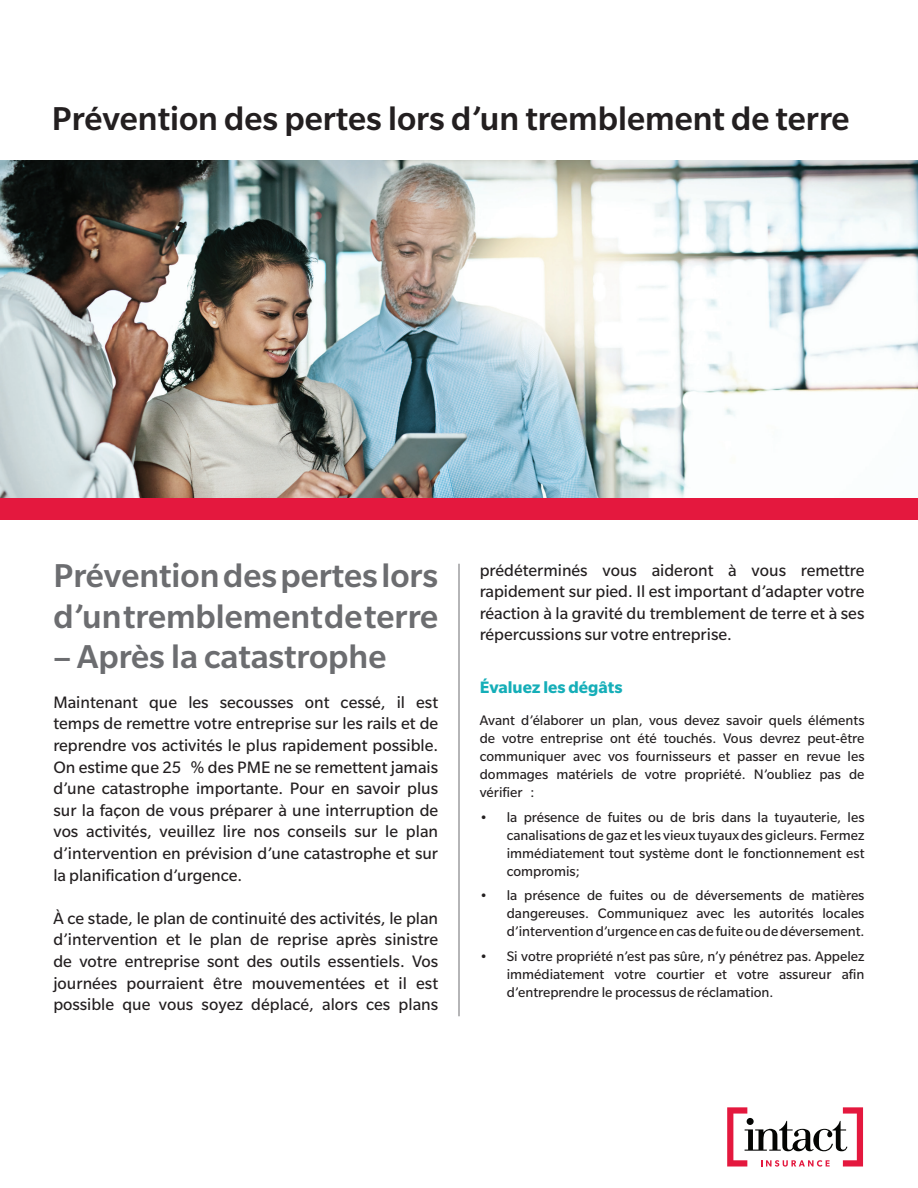
<style>
.page{position:relative;width:918px;height:1188px;background:#fff}
.page>*{position:absolute;margin:0;border:0;box-sizing:border-box;transform-origin:0 0}
.t1{font:500 36px/40.5px "Slate Std";color:#6c6d70}
.t2{font:500 36px "Slate Std";color:#231f20}
.t3{font:18px/21.6px "Slate Std";color:#231f20;text-align:justify}
.t4{font:700 18px "Slate Std";color:#15aeb8}
.t5{font:15px/18px "Slate Std";color:#231f20;text-align:justify}
</style>
<div class="page">
<svg style="left:727px;top:1107px;width:136px;height:60px"></svg>
<div style="left:747px;top:1118px;width:7px;height:7px;background:#040503;border-radius:50%"></div>
<img style="left:0;top:160px;width:918px;height:338px">
<div style="left:0;top:498px;width:918px;height:22px;background:#e4183e"></div>
<hr style="left:459px;top:564px;width:1px;height:452px;background:#6c6d70">
<h1 class="t2" style="left:52px;top:100px;width:799px">Prévention des pertes lors d’un tremblement de terre</h1>
<h1 class="t1" style="left:53px;top:555px;width:386px">Prévention des pertes lors d’un tremblement de terre</h1>
<h1 class="t1" style="left:53px;top:636px;width:334px">– Après la catastrophe</h1>
<p class="t3" style="left:53px;top:691px;width:386px">Maintenant que les secousses ont cessé, il est temps de remettre votre entreprise sur les rails et de reprendre vos activités le plus rapidement possible.<br>On estime que 25 % des PME ne se remettent jamais d’une catastrophe importante. Pour en savoir plus sur la façon de vous préparer à une interruption de vos activités, veuillez lire nos conseils sur le plan d’intervention en prévision d’une catastrophe et sur la planification d’urgence.</p>
<p class="t3" style="left:53px;top:907px;width:386px">À ce stade, le plan de continuité des activités, le plan d’intervention et le plan de reprise après sinistre de votre entreprise sont des outils essentiels. Vos journées pourraient être mouvementées et il est possible que vous soyez déplacé, alors ces plans</p>
<p class="t3" style="left:480px;top:559px;width:386px">prédéterminés vous aideront à vous remettre rapidement sur pied. Il est important d’adapter votre réaction à la gravité du tremblement de terre et à ses répercussions sur votre entreprise.</p>
<p class="t4" style="left:480px;top:678px;width:144px">Évaluez les dégâts</p>
<p class="t5" style="left:480px;top:711px;width:386px">Avant d’élaborer un plan, vous devez savoir quels éléments de votre entreprise ont été touchés. Vous devrez peut-être communiquer avec vos fournisseurs et passer en revue les dommages matériels de votre propriété. N’oubliez pas de vérifier :</p>
<p class="t5" style="left:507px;top:808px;width:359px;text-indent:-27px">• la présence de fuites ou de bris dans la tuyauterie, les canalisations de gaz et les vieux tuyaux des gicleurs. Fermez immédiatement tout système dont le fonctionnement est compromis;</p>
<p class="t5" style="left:507px;top:887px;width:359px;text-indent:-27px">• la présence de fuites ou de déversements de matières dangereuses. Communiquez avec les autorités locales d’intervention d’urgence en cas de fuite ou de déversement.</p>
<p class="t5" style="left:507px;top:947px;width:359px;text-indent:-27px">• Si votre propriété n’est pas sûre, n’y pénétrez pas. Appelez immédiatement votre courtier et votre assureur afin d’entreprendre le processus de réclamation.</p>
</div>
